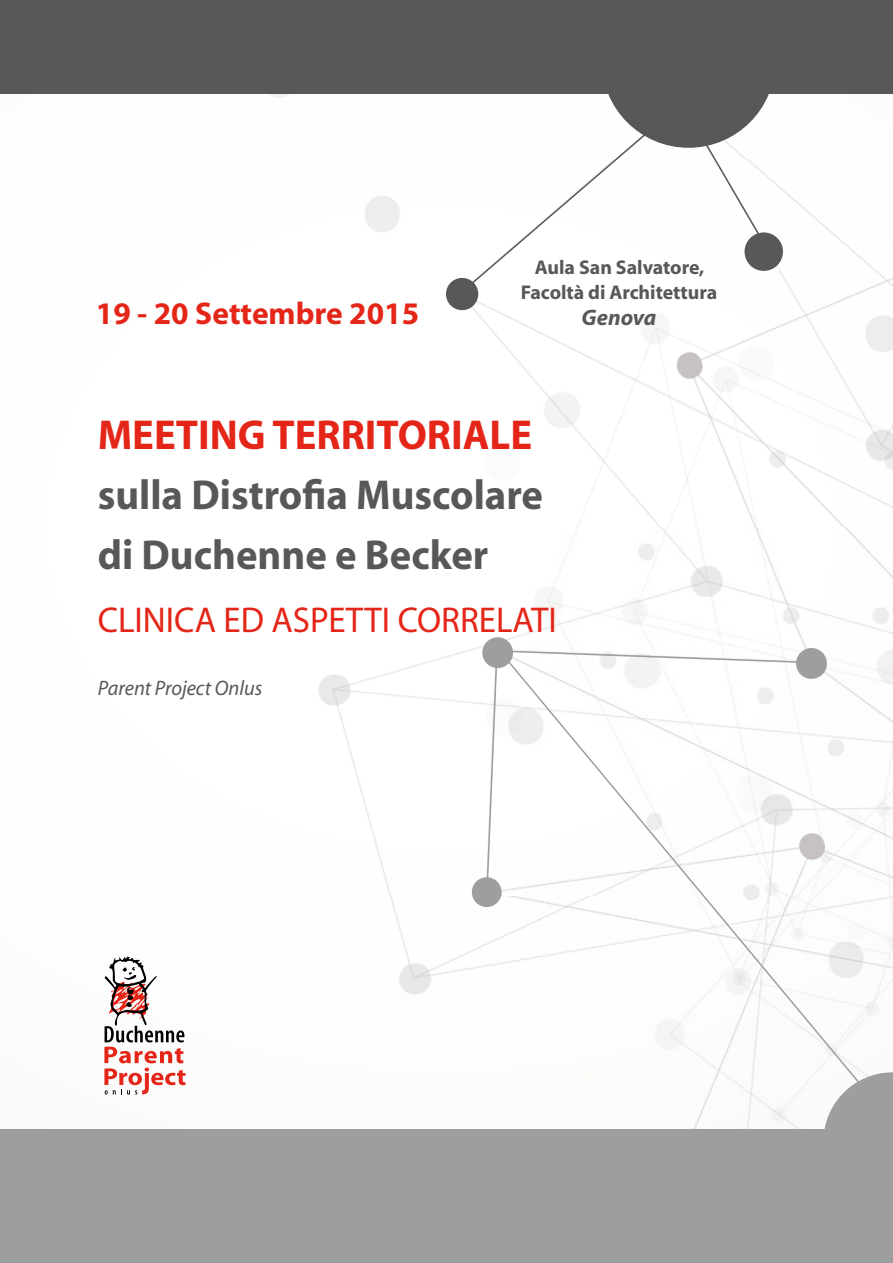
<style>
.page{position:relative;width:893px;height:1263px;background:#fff}
.page>*{position:absolute;margin:0;border:0;box-sizing:border-box;transform-origin:0 0}
.t1{font:700 42px/60px "Myriad";color:#58585a}
.t2{font:700 42px "Myriad";color:#e42618}
.t3{font:36px "Myriad";color:#e42618}
.t4{font:700 31.5px "Myriad";color:#e42618}
.t5{font:italic 700 22.5px "Myriad";color:#58585a}
.t6{font:italic 21px "Myriad";color:#58585a}
.t7{font:700 19.95px/25.5px "Myriad";color:#58585a;text-align:center}
</style>
<div class="page">
<img style="left:105px;top:94px;width:788px;height:1035px">
<svg style="left:104px;top:957px;width:82px;height:137px"></svg>
<div style="left:0;top:1129px;width:893px;height:134px;background:#9c9e9f"></div>
<div style="left:0;top:0;width:893px;height:94px;background:#58585a"></div>
<div style="left:446px;top:278px;width:32px;height:32px;background:#58585a;border-radius:50%"></div>
<div style="left:744px;top:232px;width:39px;height:39px;background:#58585a;border-radius:50%"></div>
<svg style="left:458px;top:94px;width:317px;height:201px"></svg>
<svg style="left:501px;top:652px;width:372px;height:447px"></svg>
<svg style="left:823px;top:1072px;width:70px;height:57px"></svg>
<svg style="left:470px;top:636px;width:358px;height:272px"></svg>
<p class="t4" style="left:96px;top:297px;width:325px">19 - 20 Settembre 2015</p>
<p class="t7" style="left:521px;top:255px;width:198px">Aula San Salvatore,<br>Facoltà di Architettura</p>
<p class="t5" style="left:582px;top:305px;width:76px">Genova</p>
<p class="t2" style="left:98px;top:414px;width:436px">MEETING TERRITORIALE</p>
<p class="t1" style="left:98px;top:467px;width:447px">sulla Distrofia Muscolare di Duchenne e Becker</p>
<p class="t3" style="left:98px;top:602px;width:461px">CLINICA ED ASPETTI CORRELATI</p>
<p class="t6" style="left:98px;top:678px;width:166px">Parent Project Onlus</p>
</div>
